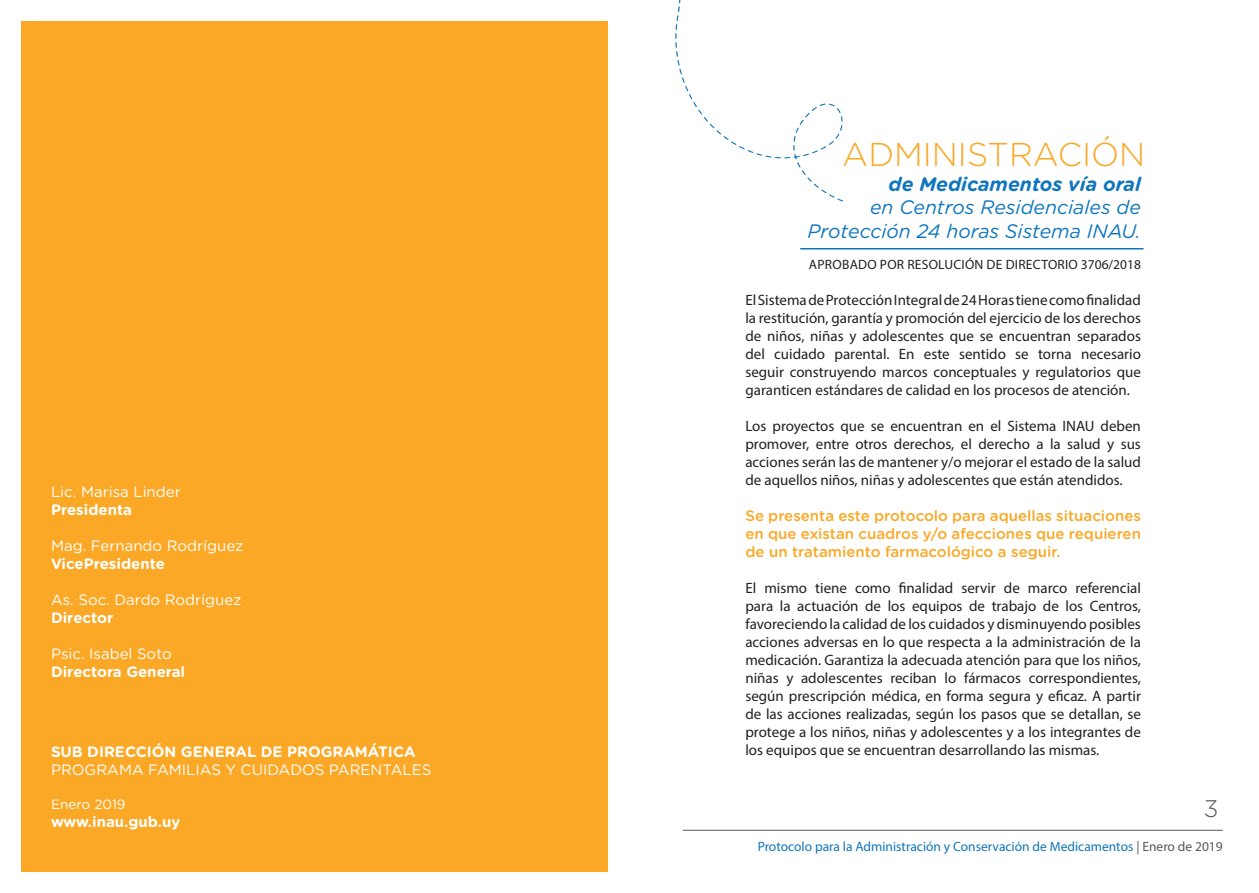
<style>
.page{position:relative;width:1259px;height:893px;background:#fff}
.page>*{position:absolute;margin:0;border:0;box-sizing:border-box;transform-origin:0 0}
.t1{font:300 33px "Gotham Rounded";color:#faa825}
.t2{font:300 24px "Gotham Rounded";color:#57585a}
.t3{font:italic 19.5px/23.4px "Gotham Rounded";color:#1076bd;text-align:right}
.t4{font:italic 700 19.5px "Gotham Rounded";color:#1076bd}
.t5{font:15px/18px "Myriad Pro";color:#231f20;text-align:justify}
.t6{font:500 15px/18px "Gotham Rounded";color:#faa825;text-align:justify}
.t7{font:15px "Gotham Rounded";color:#fff}
.t8{font:700 15px "Gotham Rounded";color:#fff}
.t9{font:13.5px "Myriad Pro";color:#1076bd}
.t10{font:13.5px "Myriad Pro";letter-spacing:.02em;color:#231f20}
.t11{font:13.5px "Gotham Rounded";color:#fff}
.s1{color:#57585a}
</style>
<div class="page">
<hr style="left:682px;top:830px;width:540px;height:1px;background:#57585a">
<div style="left:21px;top:21px;width:587px;height:851px;background:#faa825"></div>
<svg style="left:675px;top:0;width:168px;height:202px"></svg>
<hr style="left:800px;top:248px;width:343px;height:1px;background:#1076bd">
<p class="t7" style="left:51px;top:481px;width:131px">Lic. Marisa Linder</p>
<p class="t8" style="left:51px;top:498px;width:83px">Presidenta</p>
<p class="t7" style="left:51px;top:535px;width:194px">Mag. Fernando Rodríguez</p>
<p class="t8" style="left:51px;top:552px;width:115px">VicePresidente</p>
<p class="t7" style="left:51px;top:589px;width:192px">As. Soc. Dardo Rodríguez</p>
<p class="t8" style="left:51px;top:606px;width:64px">Director</p>
<p class="t7" style="left:51px;top:643px;width:122px">Psic. Isabel Soto</p>
<p class="t8" style="left:51px;top:660px;width:136px">Directora General</p>
<p class="t8" style="left:51px;top:741px;width:366px">SUB DIRECCIÓN GENERAL DE PROGRAMÁTICA</p>
<p class="t7" style="left:51px;top:760px;width:382px">PROGRAMA FAMILIAS Y CUIDADOS PARENTALES</p>
<p class="t11" style="left:51px;top:795px;width:76px">Enero 2019</p>
<p class="t8" style="left:51px;top:811px;width:131px">www.inau.gub.uy</p>
<h1 class="t1" style="left:842px;top:132px;width:304px">ADMINISTRACIÓN</h1>
<h3 class="t4" style="left:888px;top:170px;width:254px">de Medicamentos vía oral</h3>
<h3 class="t3" style="left:807px;top:195px;width:335px">en Centros Residenciales de<br>Protección 24 horas Sistema INAU.</h3>
<p class="t10" style="left:809px;top:256px;width:333px">APROBADO POR RESOLUCIÓN DE DIRECTORIO 3706/2018</p>
<p class="t5" style="left:745px;top:290px;width:397px">El Sistema de Protección Integral de 24 Horas tiene como finalidad la restitución, garantía y promoción del ejercicio de los derechos de niños, niñas y adolescentes que se encuentran separados del cuidado parental. En este sentido se torna necesario seguir construyendo marcos conceptuales y regulatorios que garanticen estándares de calidad en los procesos de atención.</p>
<p class="t5" style="left:745px;top:416px;width:397px">Los proyectos que se encuentran en el Sistema INAU deben promover, entre otros derechos, el derecho a la salud y sus acciones serán las de mantener y/o mejorar el estado de la salud de aquellos niños, niñas y adolescentes que están atendidos.</p>
<p class="t6" style="left:745px;top:506px;width:397px">Se presenta este protocolo para aquellas situaciones en que existan cuadros y/o afecciones que requieren de un tratamiento farmacológico a seguir.</p>
<p class="t5" style="left:745px;top:578px;width:397px">El mismo tiene como finalidad servir de marco referencial para la actuación de los equipos de trabajo de los Centros, favoreciendo la calidad de los cuidados y disminuyendo posibles acciones adversas en lo que respecta a la administración de la medicación. Garantiza la adecuada atención para que los niños, niñas y adolescentes reciban lo fármacos correspondientes, según prescripción médica, en forma segura y eficaz. A partir de las acciones realizadas, según los pasos que se detallan, se protege a los niños, niñas y adolescentes y a los integrantes de los equipos que se encuentran desarrollando las mismas.</p>
<h2 class="t2" style="left:1203px;top:792px;width:16px">3</h2>
<p class="t9" style="left:757px;top:838px;width:466px">Protocolo para la Administración y Conservación de Medicamentos <span class="s1">| Enero de 2019</span></p>
</div>
